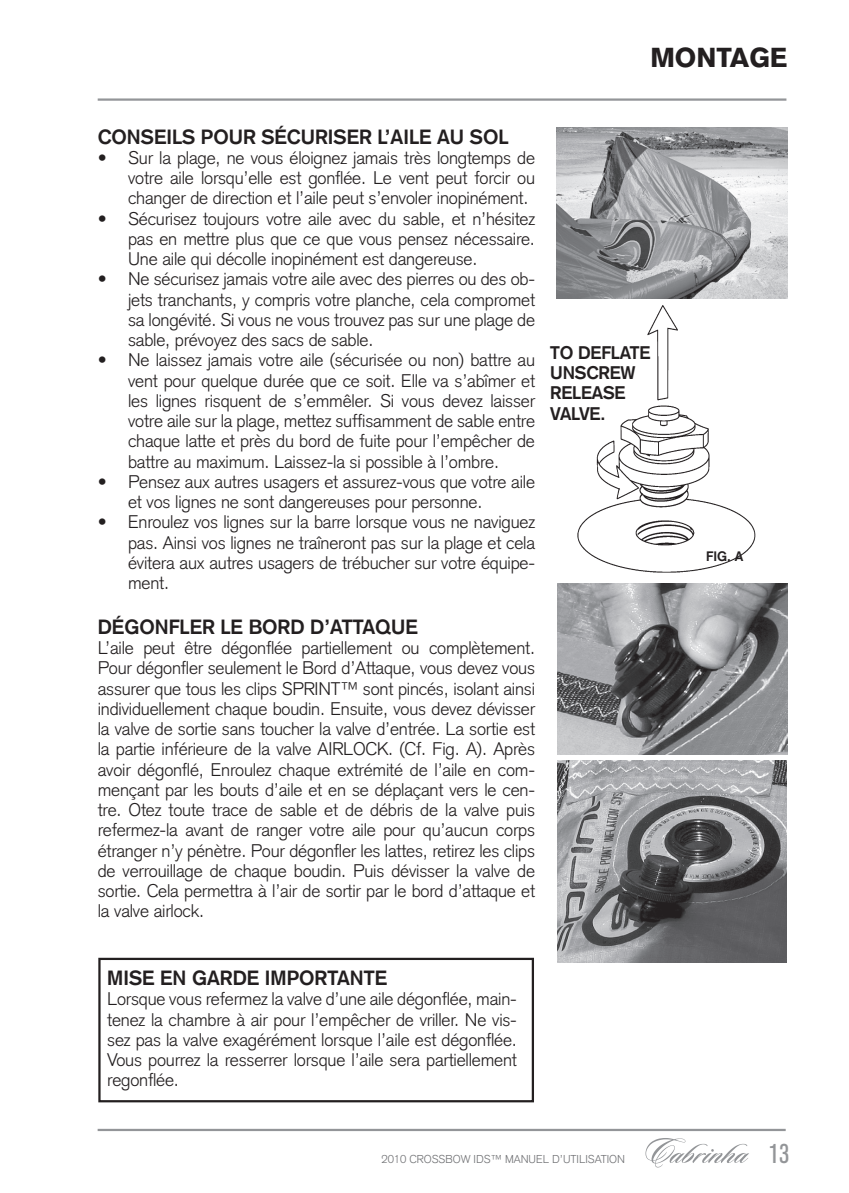
<style>
.page{position:relative;width:849px;height:1193px;background:#fff}
.page>*{position:absolute;margin:0;border:0;box-sizing:border-box;transform-origin:0 0}
.t1{font:900 27px "Akzidenz Grotesk";color:#231f20}
.t2{font:condensed 27px "Akzidenz Grotesk BE";color:#939598}
.t3{font:700 20.25px "Akzidenz Grotesk";color:#231f20}
.t4{font:300 18px/20.2px "Akzidenz Grotesk";letter-spacing:-.01em;color:#231f20;text-align:justify}
.t5{font:700 18px/20.2px "Akzidenz Grotesk";letter-spacing:-.01em;color:#231f20}
.t6{font:700 13.5px "Akzidenz Grotesk";color:#231f20}
.t7{font:300 11.25px "Akzidenz Grotesk";color:#717275}
</style>
<div class="page">
<hr style="left:98px;top:1129px;width:687px;height:2px;background:#939598">
<svg style="left:645px;top:1138px;width:103px;height:29px"></svg>
<hr style="left:98px;top:98px;width:688px;height:3px;background:#939598">
<img style="left:556px;top:128px;width:230px;height:170px">
<img style="left:557px;top:760px;width:229px;height:202px">
<img style="left:557px;top:583px;width:229px;height:171px">
<img style="left:577px;top:305px;width:177px;height:267px">
<div style="left:98px;top:958px;width:435px;height:144px;border:2px solid #231f20"></div>
<h1 class="t1" style="left:650px;top:41px;width:138px">MONTAGE</h1>
<p class="t3" style="left:98px;top:124px;width:412px">CONSEILS POUR SÉCURISER L’AILE AU SOL</p>
<p class="t4" style="left:128px;top:148px;width:408px;text-indent:-30px">• Sur la plage, ne vous éloignez jamais très longtemps de votre aile lorsqu’elle est gonflée. Le vent peut forcir ou changer de direction et l’aile peut s’envoler inopinément.</p>
<p class="t4" style="left:128px;top:208px;width:408px;text-indent:-30px">• Sécurisez toujours votre aile avec du sable, et n’hésitez pas en mettre plus que ce que vous pensez nécessaire.<br>Une aile qui décolle inopinément est dangereuse.</p>
<p class="t4" style="left:128px;top:269px;width:408px;text-indent:-30px">• Ne sécurisez jamais votre aile avec des pierres ou des ob&shy;jets tranchants, y compris votre planche, cela compromet sa longévité. Si vous ne vous trouvez pas sur une plage de sable, prévoyez des sacs de sable.</p>
<p class="t4" style="left:128px;top:350px;width:408px;text-indent:-30px">• Ne laissez jamais votre aile (sécurisée ou non) battre au vent pour quelque durée que ce soit. Elle va s’abîmer et les lignes risquent de s’emmêler. Si vous devez laisser votre aile sur la plage, mettez suffisamment de sable entre chaque latte et près du bord de fuite pour l’empêcher de battre au maximum. Laissez-la si possible à l’ombre.</p>
<p class="t4" style="left:128px;top:472px;width:408px;text-indent:-30px">• Pensez aux autres usagers et assurez-vous que votre aile et vos lignes ne sont dangereuses pour personne.</p>
<p class="t4" style="left:128px;top:512px;width:408px;text-indent:-30px">• Enroulez vos lignes sur la barre lorsque vous ne naviguez pas. Ainsi vos lignes ne traîneront pas sur la plage et cela évitera aux autres usagers de trébucher sur votre équipe&shy;ment.</p>
<p class="t3" style="left:98px;top:615px;width:321px">DÉGONFLER LE BORD D’ATTAQUE</p>
<p class="t4" style="left:98px;top:638px;width:439px">L’aile peut être dégonflée partiellement ou complètement.<br>Pour dégonfler seulement le Bord d’Attaque, vous devez vous assurer que tous les clips SPRINT™ sont pincés, isolant ainsi individuellement chaque boudin. Ensuite, vous devez dévisser la valve de sortie sans toucher la valve d’entrée. La sortie est la partie inférieure de la valve AIRLOCK. (Cf. Fig. A). Après avoir dégonflé, Enroulez chaque extrémité de l’aile en com&shy;mençant par les bouts d’aile et en se déplaçant vers le cen&shy;tre. Otez toute trace de sable et de débris de la valve puis refermez-la avant de ranger votre aile pour qu’aucun corps étranger n’y pénètre. Pour dégonfler les lattes, retirez les clips de verrouillage de chaque boudin. Puis dévisser la valve de sortie. Cela permettra à l’air de sortir par le bord d’attaque et la valve airlock.</p>
<p class="t5" style="left:550px;top:342px;width:102px">TO DEFLATE<br>UNSCREW<br>RELEASE<br>VALVE.</p>
<p class="t3" style="left:107px;top:966px;width:281px">MISE EN GARDE IMPORTANTE</p>
<p class="t4" style="left:107px;top:989px;width:411px">Lorsque vous refermez la valve d’une aile dégonflée, main&shy;tenez la chambre à air pour l’empêcher de vriller. Ne vis&shy;sez pas la valve exagérément lorsque l’aile est dégonflée.<br>Vous pourrez la resserrer lorsque l’aile sera partiellement regonflée.</p>
<p class="t6" style="left:705px;top:548px;width:39px">FIG. A</p>
<p class="t7" style="left:381px;top:1153px;width:243px">2010 Crossbow IDS™ MANUeL d ’utilisation</p>
<h1 class="t2" style="left:768px;top:1138px;width:20px">13</h1>
</div>
